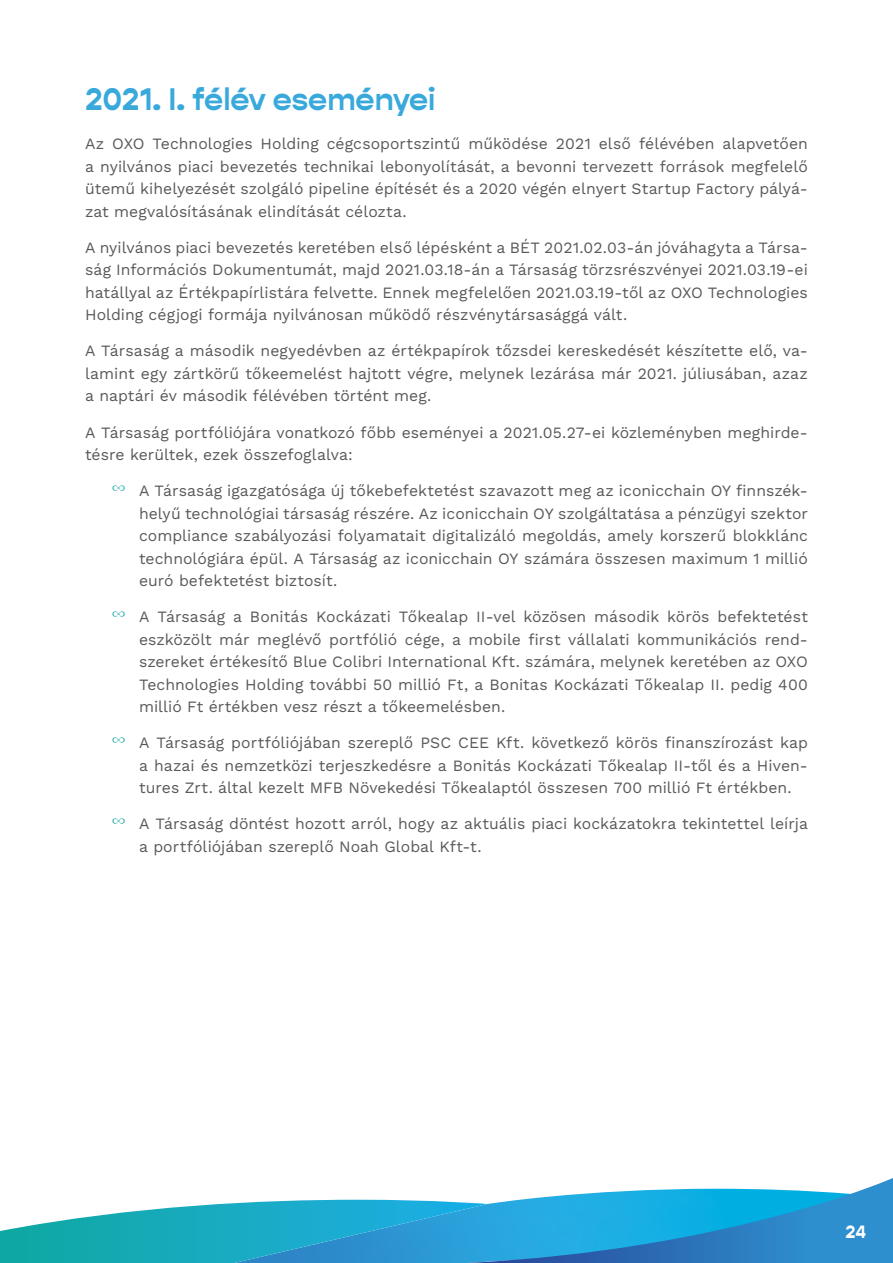
<style>
.page{position:relative;width:893px;height:1263px;background:#fff}
.page>*{position:absolute;margin:0;border:0;box-sizing:border-box;transform-origin:0 0}
.t1{font:700 31.5px "Gopher";color:#39a9dc}
.t2{font:700 18px "Gopher";color:#fff}
.t3{font:15.75px/22.5px "Work Sans";color:#595959;text-align:justify}
.s1{font-family:"My Font Oxo";font-size:19.5px;color:#1daaa8}
</style>
<div class="page">
<svg style="left:0;top:1178px;width:893px;height:85px"></svg>
<h1 class="t1" style="left:85px;top:80px;width:352px">2021. I. félév eseményei</h1>
<p class="t3" style="left:85px;top:132px;width:724px">Az OXO Technologies Holding cégcsoportszintű működése 2021 első félévében alapvetően a nyilvános piaci bevezetés technikai lebonyolítását, a bevonni tervezett források megfelelő ütemű kihelyezését szolgáló pipeline építését és a 2020 végén elnyert Startup Factory pályá&shy;zat megvalósításának elindítását célozta.</p>
<p class="t3" style="left:85px;top:235px;width:724px">A nyilvános piaci bevezetés keretében első lépésként a BÉT 2021.02.03-án jóváhagyta a Társa&shy;ság Információs Dokumentumát, majd 2021.03.18-án a Társaság törzsrészvényei 2021.03.19-ei hatállyal az Értékpapírlistára felvette. Ennek megfelelően 2021.03.19-től az OXO Technologies Holding cégjogi formája nyilvánosan működő részvénytársasággá vált.</p>
<p class="t3" style="left:85px;top:339px;width:724px">A Társaság a második negyedévben az értékpapírok tőzsdei kereskedését készítette elő, va&shy;lamint egy zártkörű tőkeemelést hajtott végre, melynek lezárása már 2021. júliusában, azaz a naptári év második félévében történt meg.</p>
<p class="t3" style="left:85px;top:420px;width:724px">A Társaság portfóliójára vonatkozó főbb eseményei a 2021.05.27-ei közleményben meghirde&shy;tésre kerültek, ezek összefoglalva:</p>
<p class="t3" style="left:139px;top:479px;width:670px;text-indent:-27px"><span class="s1">o</span> A Társaság igazgatósága új tőkebefektetést szavazott meg az iconicchain OY finnszék&shy;helyű technológiai társaság részére. Az iconicchain OY szolgáltatása a pénzügyi szektor compliance szabályozási folyamatait digitalizáló megoldás, amely korszerű blokklánc technológiára épül. A Társaság az iconicchain OY számára összesen maximum 1 millió euró befektetést biztosít.</p>
<p class="t3" style="left:139px;top:605px;width:670px;text-indent:-27px"><span class="s1">o</span> A Társaság a Bonitás Kockázati Tőkealap II-vel közösen második körös befektetést eszközölt már meglévő portfólió cége, a mobile first vállalati kommunikációs rend&shy;szereket értékesítő Blue Colibri International Kft. számára, melynek keretében az OXO Technologies Holding további 50 millió Ft, a Bonitas Kockázati Tőkealap II. pedig 400 millió Ft értékben vesz részt a tőkeemelésben.</p>
<p class="t3" style="left:139px;top:731px;width:670px;text-indent:-27px"><span class="s1">o</span> A Társaság portfóliójában szereplő PSC CEE Kft. következő körös finanszírozást kap a hazai és nemzetközi terjeszkedésre a Bonitás Kockázati Tőkealap II-től és a Hiven&shy;tures Zrt. által kezelt MFB Növekedési Tőkealaptól összesen 700 millió Ft értékben.</p>
<p class="t3" style="left:139px;top:812px;width:670px;text-indent:-27px"><span class="s1">o</span> A Társaság döntést hozott arról, hogy az aktuális piaci kockázatokra tekintettel leírja a portfóliójában szereplő Noah Global Kft-t.</p>
<p class="t2" style="left:845px;top:1221px;width:22px">24</p>
</div>
